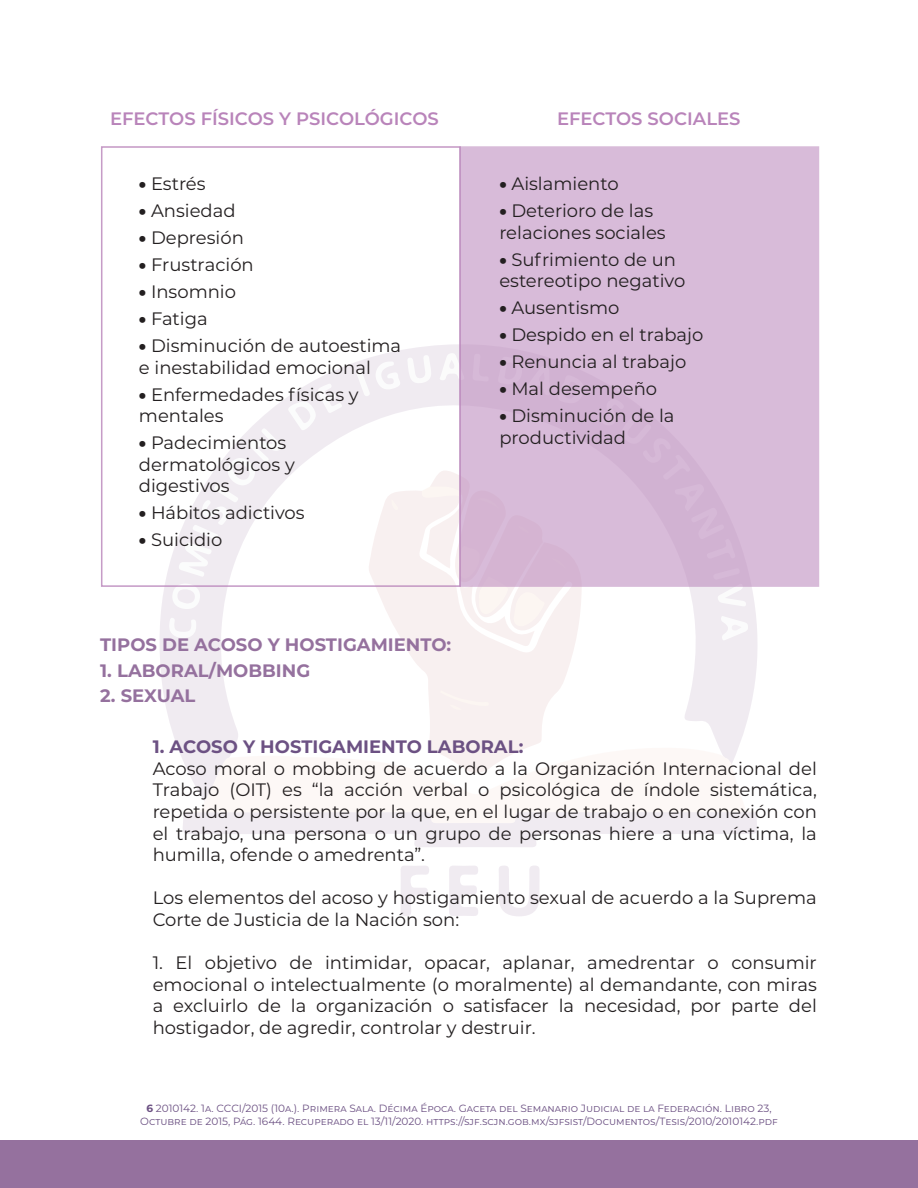
<style>
.page{position:relative;width:918px;height:1188px;background:#fff}
.page>*{position:absolute;margin:0;border:0;box-sizing:border-box;transform-origin:0 0}
.t1{font:18px/21.6px "Montserrat";color:#231f20}
.t2{font:700 18px "Montserrat";color:#95719e}
.t3{font:600 18px "Montserrat";color:#b984ba}
.t4{font:700 18px "Montserrat";color:#6c5183}
.t5{font:10.5px/12.6px "Montserrat";color:#6c5183;text-align:center}
.s1{font-weight:900}
.s2{font-weight:700}
</style>
<div class="page">
<div style="left:0;top:1141px;width:918px;height:47px;background:#95719e"></div>
<svg style="left:160px;top:344px;width:598px;height:416px"></svg>
<svg style="left:183px;top:747px;width:574px;height:54px;fill:#fdf8f6"></svg>
<svg style="left:183px;top:812px;width:574px;height:35px"></svg>
<svg style="left:449px;top:866px;width:29px;height:50px"></svg>
<svg style="left:499px;top:866px;width:41px;height:50px"></svg>
<svg style="left:401px;top:866px;width:28px;height:50px"></svg>
<div style="left:172px;top:583px;width:28px;height:26px;background:#fbfcfc;border-radius:50%"></div>
<svg style="left:376px;top:355px;width:55px;height:36px"></svg>
<svg style="left:168px;top:617px;width:29px;height:22px"></svg>
<svg style="left:713px;top:587px;width:33px;height:20px"></svg>
<svg style="left:356px;top:370px;width:14px;height:27px"></svg>
<svg style="left:367px;top:490px;width:215px;height:284px;fill:#f8f0f0"></svg>
<svg style="left:178px;top:589px;width:17px;height:14px"></svg>
<svg style="left:178px;top:383px;width:165px;height:195px"></svg>
<svg style="left:438px;top:353px;width:21px;height:28px"></svg>
<svg style="left:721px;top:615px;width:27px;height:26px"></svg>
<svg style="left:391px;top:499px;width:8px;height:12px"></svg>
<svg style="left:440px;top:690px;width:49px;height:21px"></svg>
<svg style="left:422px;top:469px;width:123px;height:178px"></svg>
<div style="left:459px;top:146px;width:360px;height:441px;background:#d8bbd9;border:1px solid #b984ba"></div>
<div style="left:101px;top:146px;width:360px;height:441px;border:1px solid #b984ba"></div>
<p class="t3" style="left:110px;top:106px;width:330px">EFECTOS FÍSICOS Y PSICOLÓGICOS</p>
<p class="t3" style="left:557px;top:106px;width:185px">EFECTOS SOCIALES</p>
<p class="t1" style="left:139px;top:172px;width:68px"><span class="s1">•</span> Estrés</p>
<p class="t1" style="left:139px;top:199px;width:98px"><span class="s1">•</span> Ansiedad</p>
<p class="t1" style="left:139px;top:226px;width:107px"><span class="s1">•</span> Depresión</p>
<p class="t1" style="left:139px;top:253px;width:116px"><span class="s1">•</span> Frustración</p>
<p class="t1" style="left:139px;top:280px;width:99px"><span class="s1">•</span> Insomnio</p>
<p class="t1" style="left:139px;top:307px;width:70px"><span class="s1">•</span> Fatiga</p>
<p class="t1" style="left:139px;top:334px;width:264px"><span class="s1">•</span> Disminución de autoestima e inestabilidad emocional</p>
<p class="t1" style="left:139px;top:383px;width:221px"><span class="s1">•</span> Enfermedades físicas y mentales</p>
<p class="t1" style="left:139px;top:431px;width:157px"><span class="s1">•</span> Padecimientos dermatológicos y digestivos</p>
<p class="t1" style="left:139px;top:502px;width:167px"><span class="s1">•</span> Hábitos adictivos</p>
<p class="t1" style="left:139px;top:529px;width:85px"><span class="s1">•</span> Suicidio</p>
<p class="t1" style="left:499px;top:172px;width:121px"><span class="s1">•</span> Aislamiento</p>
<p class="t1" style="left:499px;top:199px;width:168px"><span class="s1">•</span> Deterioro de las relaciones sociales</p>
<p class="t1" style="left:499px;top:248px;width:187px"><span class="s1">•</span> Sufrimiento de un estereotipo negativo</p>
<p class="t1" style="left:499px;top:296px;width:122px"><span class="s1">•</span> Ausentismo</p>
<p class="t1" style="left:499px;top:323px;width:206px"><span class="s1">•</span> Despido en el trabajo</p>
<p class="t1" style="left:499px;top:350px;width:188px"><span class="s1">•</span> Renuncia al trabajo</p>
<p class="t1" style="left:499px;top:377px;width:159px"><span class="s1">•</span> Mal desempeño</p>
<p class="t1" style="left:499px;top:404px;width:177px"><span class="s1">•</span> Disminución de la productividad</p>
<p class="t2" style="left:100px;top:632px;width:353px">TIPOS DE ACOSO Y HOSTIGAMIENTO:</p>
<p class="t2" style="left:100px;top:657px;width:212px">1. LABORAL/MOBBING</p>
<p class="t2" style="left:100px;top:683px;width:97px">2. SEXUAL</p>
<p class="t4" style="left:153px;top:734px;width:372px">1. ACOSO Y HOSTIGAMIENTO LABORAL:</p>
<p class="t1" style="left:153px;top:757px;width:666px;text-align:justify">Acoso moral o mobbing de acuerdo a la Organización Internacional del Trabajo (OIT) es “la acción verbal o psicológica de índole sistemática, repetida o persistente por la que, en el lugar de trabajo o en conexión con el trabajo, una persona o un grupo de personas hiere a una víctima, la humilla, ofende o amedrenta”.</p>
<p class="t1" style="left:153px;top:887px;width:666px">Los elementos del acoso y hostigamiento sexual de acuerdo a la Suprema<br>Corte de Justicia de la Nación son:</p>
<p class="t1" style="left:153px;top:951px;width:666px;text-align:justify">1. El objetivo de intimidar, opacar, aplanar, amedrentar o consumir emocional o intelectualmente (o moralmente) al demandante, con miras a excluirlo de la organización o satisfacer la necesidad, por parte del hostigador, de agredir, controlar y destruir.</p>
<p class="t5" style="left:140px;top:1102px;width:639px"><span class="s2">6</span> 2010142. 1a. CCCI/2015 (10a.). Primera Sala. Décima Época. Gaceta del Semanario Judicial de la Federación. Libro 23,<br>Octubre de 2015, Pág. 1644. Recuperado el 13/11/2020. https://sjf.scjn.gob.mx/sjfsist/Documentos/Tesis/2010/2010142.pdf</p>
</div>
